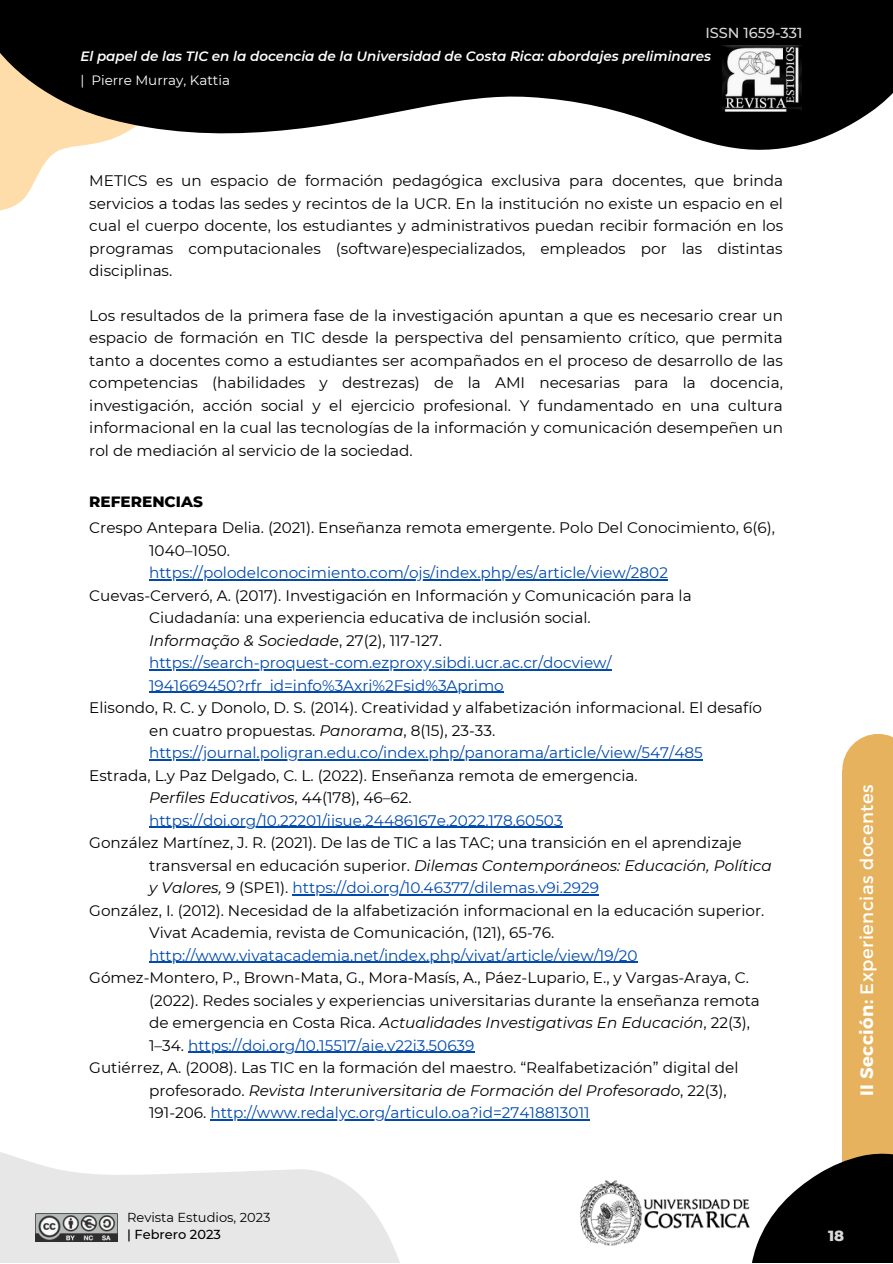
<style>
.page{position:relative;width:893px;height:1264px;background:#fff}
.page>*{position:absolute;margin:0;border:0;box-sizing:border-box;transform-origin:0 0}
.t1{font:18px "Montserrat";letter-spacing:.025em;color:#fff}
.t2{font:15.3px/22.5px "Montserrat";color:#000}
.t3{font:15.3px "Montserrat";color:#004aad}
.t4{font:italic 15.3px "Montserrat";color:#000}
.t5{font:800 15.3px "Montserrat";color:#000}
.t6{font:800 15px "Montserrat";color:#d9d9d9}
.t7{font:500 14.55px "Montserrat";color:#d9d9d9}
.t8{font:italic 600 13.5px "Montserrat";color:#fff}
.t9{font:13.5px "Montserrat";color:#fff}
.t10{font:13.05px "Montserrat";color:#000}
.t11{font:500 13.05px "Montserrat";color:#000}
.s1{font-style:italic}
.s2{color:#004aad}
.s3{font-style:normal}
.s4{font-style:italic;color:#000}
.s5{color:#000}
.s6{font-weight:700}
</style>
<div class="page">
<svg style="left:0;top:0;width:892px;height:211px;fill:#000"></svg>
<div style="left:842px;top:770px;width:50px;height:492px;background:#e7b25d"></div>
<svg style="left:842px;top:734px;width:50px;height:36px"></svg>
<svg style="left:632px;top:961px;width:260px;height:301px"></svg>
<svg style="left:0;top:1052px;width:464px;height:210px"></svg>
<img style="left:35px;top:1213px;width:82px;height:28px">
<img style="left:722px;top:45px;width:79px;height:71px">
<img style="left:580px;top:1178px;width:172px;height:70px">
<hr style="left:149px;top:579px;width:519px;height:1px;background:#004aad">
<hr style="left:149px;top:669px;width:462px;height:1px;background:#004aad">
<hr style="left:149px;top:692px;width:354px;height:1px;background:#004aad">
<hr style="left:149px;top:759px;width:553px;height:1px;background:#004aad">
<hr style="left:149px;top:826px;width:413px;height:2px;background:#004aad">
<hr style="left:292px;top:894px;width:307px;height:1px;background:#004aad">
<hr style="left:149px;top:961px;width:488px;height:1px;background:#004aad">
<hr style="left:188px;top:1051px;width:286px;height:1px;background:#004aad">
<hr style="left:210px;top:1119px;width:379px;height:1px;background:#004aad">
<p class="t7" style="left:705px;top:24px;width:99px">ISSN 1659-331</p>
<p class="t8" style="left:80px;top:48px;width:632px">El papel de las TIC en la docencia de la Universidad de Costa Rica: abordajes preliminares</p>
<p class="t9" style="left:80px;top:72px;width:151px">| Pierre Murray, Kattia</p>
<p class="t2" style="left:89px;top:169px;width:695px;text-align:justify">METICS es un espacio de formación pedagógica exclusiva para docentes, que brinda servicios a todas las sedes y recintos de la UCR. En la institución no existe un espacio en el cual el cuerpo docente, los estudiantes y administrativos puedan recibir formación en los programas computacionales (software)especializados, empleados por las distintas disciplinas.</p>
<p class="t2" style="left:89px;top:304px;width:695px;text-align:justify">Los resultados de la primera fase de la investigación apuntan a que es necesario crear un espacio de formación en TIC desde la perspectiva del pensamiento crítico, que permita tanto a docentes como a estudiantes ser acompañados en el proceso de desarrollo de las competencias (habilidades y destrezas) de la AMI necesarias para la docencia, investigación, acción social y el ejercicio profesional. Y fundamentado en una cultura informacional en la cual las tecnologías de la información y comunicación desempeñen un rol de mediación al servicio de la sociedad.</p>
<p class="t5" style="left:89px;top:492px;width:115px">REFERENCIAS</p>
<p class="t2" style="left:149px;top:516px;width:627px;text-indent:-60px">Crespo Antepara Delia. (2021). Enseñanza remota emergente. Polo Del Conocimiento, 6(6),<br>1040–1050.</p>
<p class="t3" style="left:149px;top:563px;width:520px">https://polodelconocimiento.com/ojs/index.php/es/article/view/2802</p>
<p class="t2" style="left:149px;top:584px;width:544px;text-indent:-60px">Cuevas-Cerveró, A. (2017). Investigación en Información y Comunicación para la Ciudadanía: una experiencia educativa de inclusión social.<br><span class="s1">Informação &amp; Sociedade</span>, 27(2), 117-127. <span class="s2">https://search-proquest-com.ezproxy.sibdi.ucr.ac.cr/docview/ 1941669450?rfr_id=info%3Axri%2Fsid%3Aprimo</span></p>
<p class="t2" style="left:149px;top:696px;width:614px;text-indent:-60px">Elisondo, R. C. y Donolo, D. S. (2014). Creatividad y alfabetización informacional. El desafío en cuatro propuestas. <span class="s1">Panorama</span>, 8(15), 23-33. <span class="s2">https://journal.poligran.edu.co/index.php/panorama/article/view/547/485</span></p>
<p class="t2" style="left:149px;top:764px;width:490px;text-indent:-60px">Estrada, L.y Paz Delgado, C. L. (2022). Enseñanza remota de emergencia.<br><span class="s1">Perfiles Educativos</span>, 44(178), 46–62. <span class="s2">https://doi.org/10.22201/iisue.24486167e.2022.178.60503</span></p>
<p class="t2" style="left:89px;top:831px;width:653px">González Martínez, J. R. (2021). De las de TIC a las TAC; una transición en el aprendizaje</p>
<p class="t4" style="left:149px;top:855px;width:624px"><span class="s3">transversal en educación superior.</span> Dilemas Contemporáneos: Educación, Política</p>
<p class="t3" style="left:149px;top:878px;width:451px"><span class="s4">y Valores,</span> <span class="s5">9 (SPE1).</span> https://doi.org/10.46377/dilemas.v9i.2929</p>
<p class="t2" style="left:89px;top:899px;width:676px">González, I. (2012). Necesidad de la alfabetización informacional en la educación superior.</p>
<p class="t2" style="left:149px;top:921px;width:407px">Vivat Academia, revista de Comunicación, (121), 65-76.</p>
<p class="t3" style="left:149px;top:945px;width:490px">http://www.vivatacademia.net/index.php/vivat/article/view/19/20</p>
<p class="t2" style="left:89px;top:966px;width:661px">Gómez-Montero, P., Brown-Mata, G., Mora-Masís, A., Páez-Lupario, E., y Vargas-Araya, C.</p>
<p class="t2" style="left:149px;top:988px;width:612px">(2022). Redes sociales y experiencias universitarias durante la enseñanza remota</p>
<p class="t4" style="left:149px;top:1013px;width:602px"><span class="s3">de emergencia en Costa Rica.</span> Actualidades Investigativas En Educación<span class="s3">, 22(3),</span></p>
<p class="t3" style="left:149px;top:1035px;width:327px"><span class="s5">1–34.</span> https://doi.org/10.15517/aie.v22i3.50639</p>
<p class="t2" style="left:89px;top:1056px;width:650px">Gutiérrez, A. (2008). Las TIC en la formación del maestro. “Realfabetización” digital del</p>
<p class="t4" style="left:149px;top:1080px;width:579px"><span class="s3">profesorado.</span> Revista Interuniversitaria de Formación del Profesorado<span class="s3">, 22(3),</span></p>
<p class="t3" style="left:149px;top:1103px;width:442px"><span class="s5">191-206.</span> http://www.redalyc.org/articulo.oa?id=27418813011</p>
<p class="t1" style="left:855px;top:1096px;width:313px;rotate:-90deg"><span class="s6">II Sección:</span> Experiencias docentes</p>
<p class="t10" style="left:127px;top:1209px;width:145px">Revista Estudios, 2023</p>
<p class="t11" style="left:127px;top:1226px;width:95px">| Febrero 2023</p>
<p class="t6" style="left:828px;top:1225px;width:18px">18</p>
</div>
